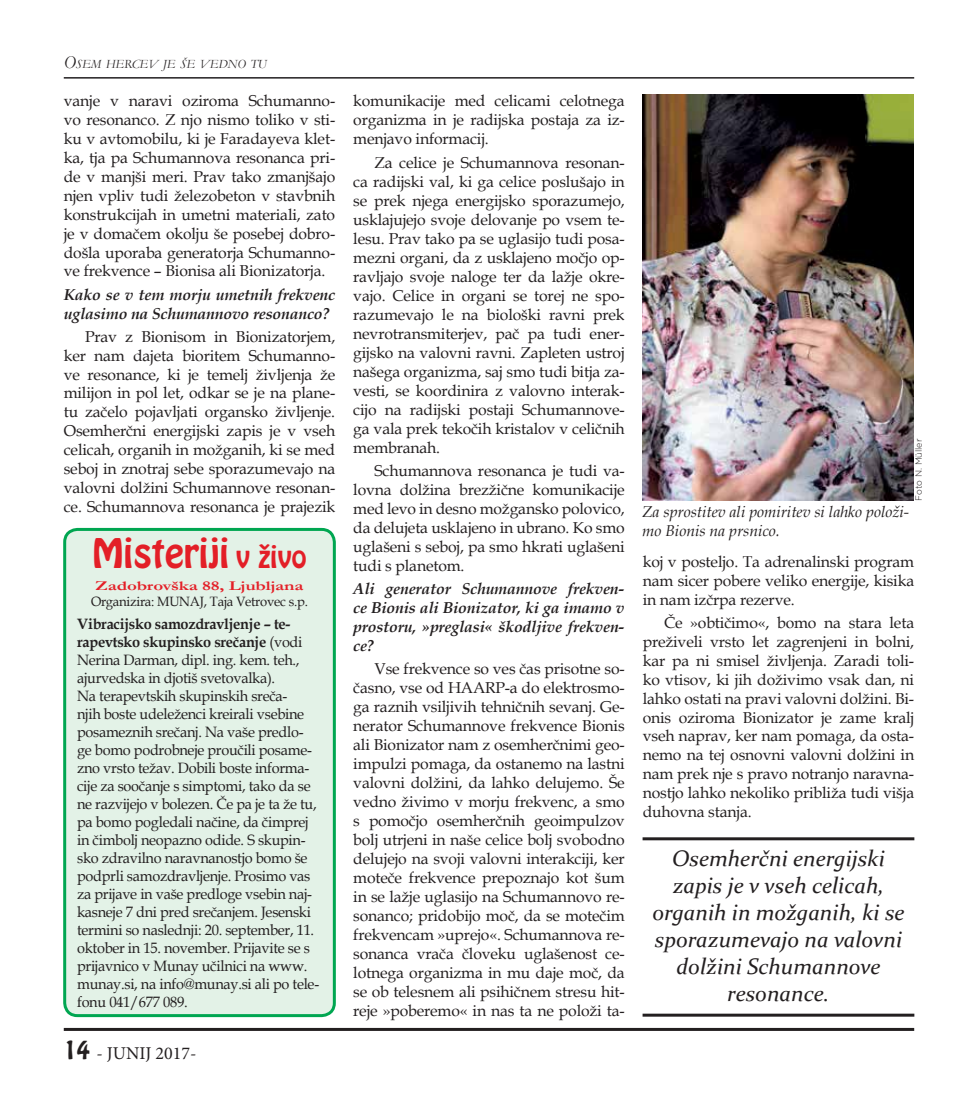
<style>
.page{position:relative;width:978px;height:1106px;background:#fff}
.page>*{position:absolute;margin:0;border:0;box-sizing:border-box;transform-origin:0 0}
.t1{font:36px "Hobo Std";color:#e31f27}
.t2{font:italic 22.5px/27px "Constantia";color:#231f20;text-align:center}
.t3{font:18px "Minion Pro";color:#231f20}
.t4{font:15.75px/19px "Book Antiqua";letter-spacing:-.01em;color:#231f20;text-align:justify}
.t5{font:italic 700 15.75px/19px "Book Antiqua";letter-spacing:-.01em;color:#231f20}
.t6{font:italic 15.75px/18.9px "Book Antiqua";color:#231f20}
.t7{font:15px/18px "Book Antiqua";letter-spacing:-.02em;color:#231f20}
.t8{font:13.5px "Book Antiqua";letter-spacing:-.02em;color:#231f20}
.t9{font:700 13.5px "Garamond";letter-spacing:-.01em;color:#e31f27;scale:1.4 1}
.t10{font:italic 12.6px "Garamond";color:#231f20}
.t11{font:300 9px "Gotham";color:#231f20}
.s1{font-size:18px}
.s2{font-size:27px}
.s3{font-weight:700}
.s4{font-family:"Hobo Std";font-size:22.5px}
</style>
<div class="page">
<hr style="left:64px;top:77px;width:850px;height:2px;background:#231f20">
<hr style="left:64px;top:1027px;width:850px;height:3px;background:#231f20">
<hr style="left:643px;top:837px;width:271px;height:3px;background:#231f20">
<hr style="left:643px;top:1013px;width:271px;height:3px;background:#231f20">
<div style="left:65px;top:529px;width:269px;height:486px;background:#e3f2e7;border-radius:13px"></div>
<div style="left:63px;top:528px;width:273px;height:489px;border:3px solid #00a651;border-radius:13px"></div>
<img style="left:642px;top:95px;width:272px;height:405px">
<p class="t10" style="left:64px;top:56px;width:205px"><span class="s1">O</span>SEM HERCEV JE ŠE VEDNO TU</p>
<p class="t4" style="left:64px;top:91px;width:273px">vanje v naravi oziroma Schumanno&shy;vo resonanco. Z njo nismo toliko v sti&shy;ku v avtomobilu, ki je Faradayeva klet&shy;ka, tja pa Schumannova resonanca pri&shy;de v manjši meri. Prav tako zmanjšajo njen vpliv tudi železobeton v stavbnih konstrukcijah in umetni materiali, zato je v domačem okolju še posebej dobro&shy;došla uporaba generatorja Schumanno&shy;ve frekvence – Bionisa ali Bionizatorja.</p>
<p class="t5" style="left:64px;top:285px;width:273px">Kako se v tem morju umetnih frekvenc uglasimo na Schumannovo resonanco?</p>
<p class="t4" style="left:64px;top:326px;width:273px;text-indent:21px">Prav z Bionisom in Bionizatorjem, ker nam dajeta bioritem Schumanno&shy;ve resonance, ki je temelj življenja že milijon in pol let, odkar se je na plane&shy;tu začelo pojavljati organsko življenje.<br>Osemherčni energijski zapis je v vseh celicah, organih in možganih, ki se med seboj in znotraj sebe sporazumevajo na valovni dolžini Schumannove resonan&shy;ce. Schumannova resonanca je prajezik</p>
<h1 class="t1" style="left:93px;top:528px;width:215px">Misteriji <span class="s2">v živo</span></h1>
<p class="t9" style="left:96px;top:577px;width:150px">Zadobrovška 88, Ljubljana</p>
<p class="t8" style="left:91px;top:592px;width:218px">Organizira: MUNAJ, Taja Vetrovec s.p.</p>
<p class="t7" style="left:77px;top:614px;width:244px"><span class="s3">Vibracijsko samozdravljenje – te&shy;rapevtsko skupinsko srečanje</span> (vodi Nerina Darman, dipl. ing. kem. teh., ajurvedska in djotiš svetovalka).<br>Na terapevtskih skupinskih sreča-<br>njih boste udeleženci kreirali vsebine posameznih srečanj. Na vaše predlo&shy;ge bomo podrobneje proučili posame&shy;zno vrsto težav. Dobili boste informa&shy;cije za soočanje s simptomi, tako da se ne razvijejo v bolezen. Če pa je ta že tu, pa bomo pogledali načine, da čimprej in čimbolj neopazno odide. S skupin&shy;sko zdravilno naravnanostjo bomo še podprli samozdravljenje. Prosimo vas za prijave in vaše predloge vsebin naj&shy;kasneje 7 dni pred srečanjem. Jesenski termini so naslednji: 20. september, 11. oktober in 15. november. Prijavite se s prijavnico v Munay učilnici na www. munay.si, na info@munay.si ali po tele&shy;fonu 041/677 089.</p>
<p class="t3" style="left:64px;top:1040px;width:134px"><span class="s4">14</span> - JUNIJ 2017-</p>
<p class="t4" style="left:353px;top:91px;width:273px">komunikacije med celicami celotnega organizma in je radijska postaja za iz&shy;menjavo informacij.</p>
<p class="t4" style="left:353px;top:152px;width:273px;text-indent:21px">Za celice je Schumannova resonan&shy;ca radijski val, ki ga celice poslušajo in se prek njega energijsko sporazumejo, usklajujejo svoje delovanje po vsem te&shy;lesu. Prav tako pa se uglasijo tudi posa&shy;mezni organi, da z usklajeno močjo op&shy;ravljajo svoje naloge ter da lažje okre&shy;vajo. Celice in organi se torej ne spo&shy;razumevajo le na biološki ravni prek nevrotransmiterjev, pač pa tudi ener&shy;gijsko na valovni ravni. Zapleten ustroj našega organizma, saj smo tudi bitja za&shy;vesti, se koordinira z valovno interak&shy;cijo na radijski postaji Schumannove&shy;ga vala prek tekočih kristalov v celičnih membranah.</p>
<p class="t4" style="left:353px;top:460px;width:273px;text-indent:21px">Schumannova resonanca je tudi va&shy;lovna dolžina brezžične komunikacije med levo in desno možgansko polovico, da delujeta usklajeno in ubrano. Ko smo uglašeni s seboj, pa smo hkrati uglašeni tudi s planetom.</p>
<p class="t5" style="left:353px;top:579px;width:273px;text-align:justify">Ali generator Schumannove frekven&shy;ce Bionis ali Bionizator, ki ga imamo v prostoru, »preglasi« škodljive frekven&shy;ce?</p>
<p class="t4" style="left:353px;top:659px;width:273px;text-indent:21px">Vse frekvence so ves čas prisotne so&shy;časno, vse od HAARP-a do elektrosmo&shy;ga raznih vsiljivih tehničnih sevanj. Ge&shy;nerator Schumannove frekvence Bionis ali Bionizator nam z osemherčnimi geo&shy;impulzi pomaga, da ostanemo na lastni valovni dolžini, da lahko delujemo. Še vedno živimo v morju frekvenc, a smo s pomočjo osemherčnih geoimpulzov bolj utrjeni in naše celice bolj svobodno delujejo na svoji valovni interakciji, ker moteče frekvence prepoznajo kot šum in se lažje uglasijo na Schumannovo re&shy;sonanco; pridobijo moč, da se motečim frekvencam »uprejo«. Schumannova re&shy;sonanca vrača človeku uglašenost ce&shy;lotnega organizma in mu daje moč, da se ob telesnem ali psihičnem stresu hit&shy;reje »poberemo« in nas ta ne položi ta-</p>
<p class="t11" style="left:913px;top:500px;width:64px;rotate:-90deg">Foto N. Müller</p>
<p class="t6" style="left:642px;top:502px;width:268px">Za sprostitev ali pomiritev si lahko položi&shy;mo Bionis na prsnico.</p>
<p class="t4" style="left:643px;top:552px;width:273px">koj v posteljo. Ta adrenalinski program nam sicer pobere veliko energije, kisika in nam izčrpa rezerve.</p>
<p class="t4" style="left:643px;top:613px;width:273px;text-indent:21px">Če »obtičimo«, bomo na stara leta preživeli vrsto let zagrenjeni in bolni, kar pa ni smisel življenja. Zaradi toli&shy;ko vtisov, ki jih doživimo vsak dan, ni lahko ostati na pravi valovni dolžini. Bi&shy;onis oziroma Bionizator je zame kralj vseh naprav, ker nam pomaga, da osta&shy;nemo na tej osnovni valovni dolžini in nam prek nje s pravo notranjo naravna&shy;nostjo lahko nekoliko približa tudi višja duhovna stanja.</p>
<h2 class="t2" style="left:652px;top:843px;width:254px">Osemherčni energijski zapis je v vseh celicah, organih in možganih, ki se sporazumevajo na valovni dolžini Schumannove resonance.</h2>
</div>
